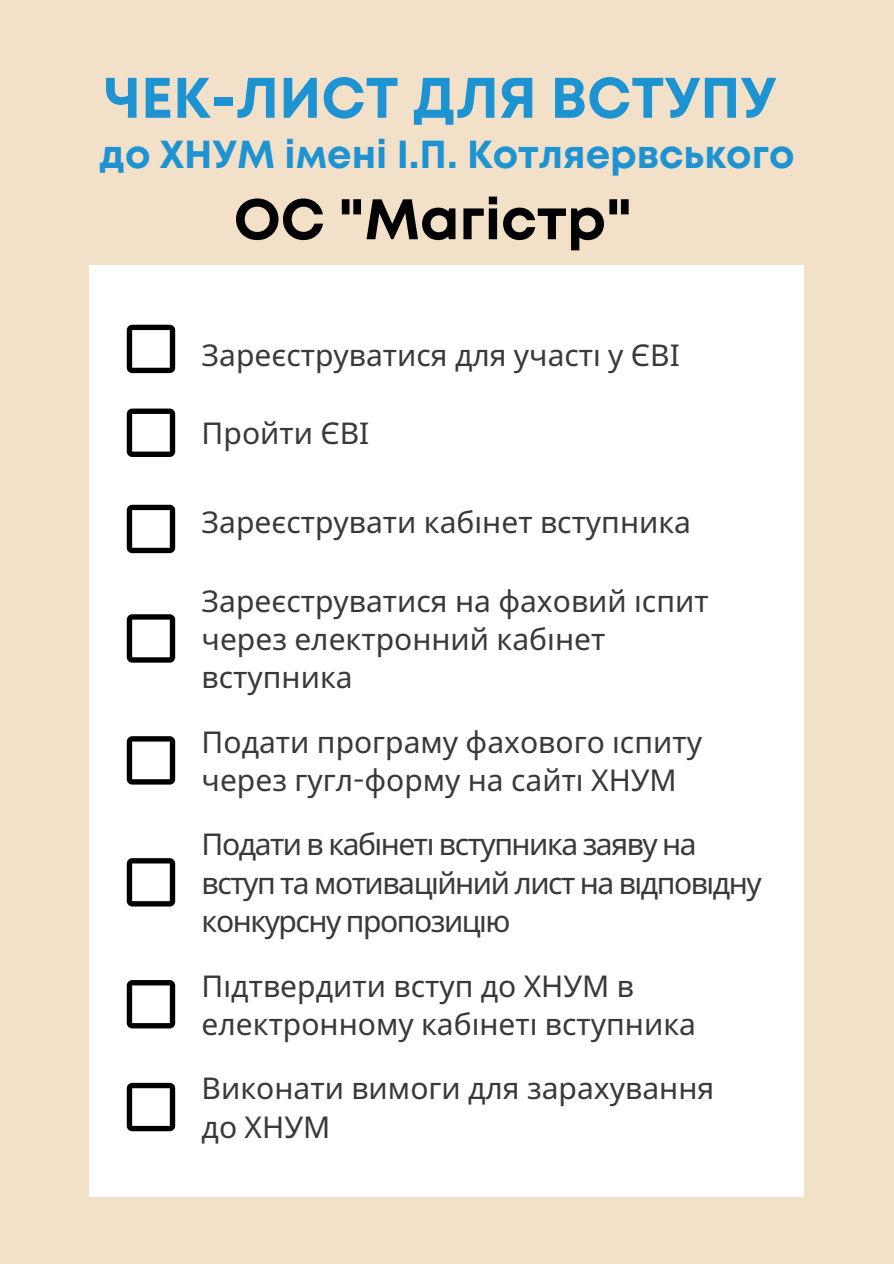
<style>
.page{position:relative;width:894px;height:1264px;background:#fff}
.page>*{position:absolute;margin:0;border:0;box-sizing:border-box;transform-origin:0 0}
.t1{font:700 57px "Mont";color:#1d93d2}
.t2{font:700 57px "Mont";color:#000}
.t3{font:700 39px "Mont";color:#1d93d2}
.t4{font:30px/38.2px "Noto Sans";color:#393939}
.t5{font:30px/38.2px "Noto Sans";letter-spacing:-.05em;color:#393939}
.s1{font-family:"Canva Sans"}
</style>
<div class="page">
<div style="left:0;top:0;width:893px;height:1263px;background:#f2e0c9"></div>
<div style="left:89px;top:265px;width:715px;height:931px;background:#fff"></div>
<svg style="left:127px;top:325px;width:48px;height:48px"></svg>
<svg style="left:127px;top:408px;width:48px;height:49px"></svg>
<svg style="left:127px;top:505px;width:48px;height:48px"></svg>
<svg style="left:127px;top:614px;width:48px;height:48px"></svg>
<svg style="left:127px;top:736px;width:48px;height:48px"></svg>
<svg style="left:127px;top:858px;width:48px;height:48px"></svg>
<svg style="left:127px;top:980px;width:48px;height:48px"></svg>
<svg style="left:127px;top:1082px;width:48px;height:49px"></svg>
<h1 class="t1" style="left:104px;top:76px;width:674px">ЧЕК-ЛИСТ ДЛЯ ВСТУПУ</h1>
<h2 class="t3" style="left:99px;top:140px;width:696px">до ХНУМ імені І.П. Котляервського</h2>
<h1 class="t2" style="left:234px;top:198px;width:400px">ОС "Магістр"</h1>
<p class="t4" style="left:201px;top:336px;width:479px">Зареєструватися для участі у ЄВІ</p>
<p class="t4" style="left:201px;top:413px;width:169px">Пройти ЄВІ</p>
<p class="t4" style="left:201px;top:502px;width:491px">Зареєструвати кабі нет вступника</p>
<p class="t4" style="left:201px;top:581px;width:508px">Зареєструватися на фаховий і спит через електронний кабі нет вступника</p>
<p class="t4" style="left:201px;top:722px;width:501px">Подати програму фахового і спиту через гугл<span class="s1">-</span>форму на сайті ХНУМ</p>
<p class="t5" style="left:201px;top:824px;width:561px">Подати в кабі неті вступника заяву на вступ та мотиваці йний лист на відповідну конкурсну пропозиці ю</p>
<p class="t4" style="left:201px;top:965px;width:496px">Підтвердити вступ до ХНУМ в електронному кабі неті вступника</p>
<p class="t4" style="left:201px;top:1068px;width:514px">Виконати вимоги для зарахування до ХНУМ</p>
</div>
